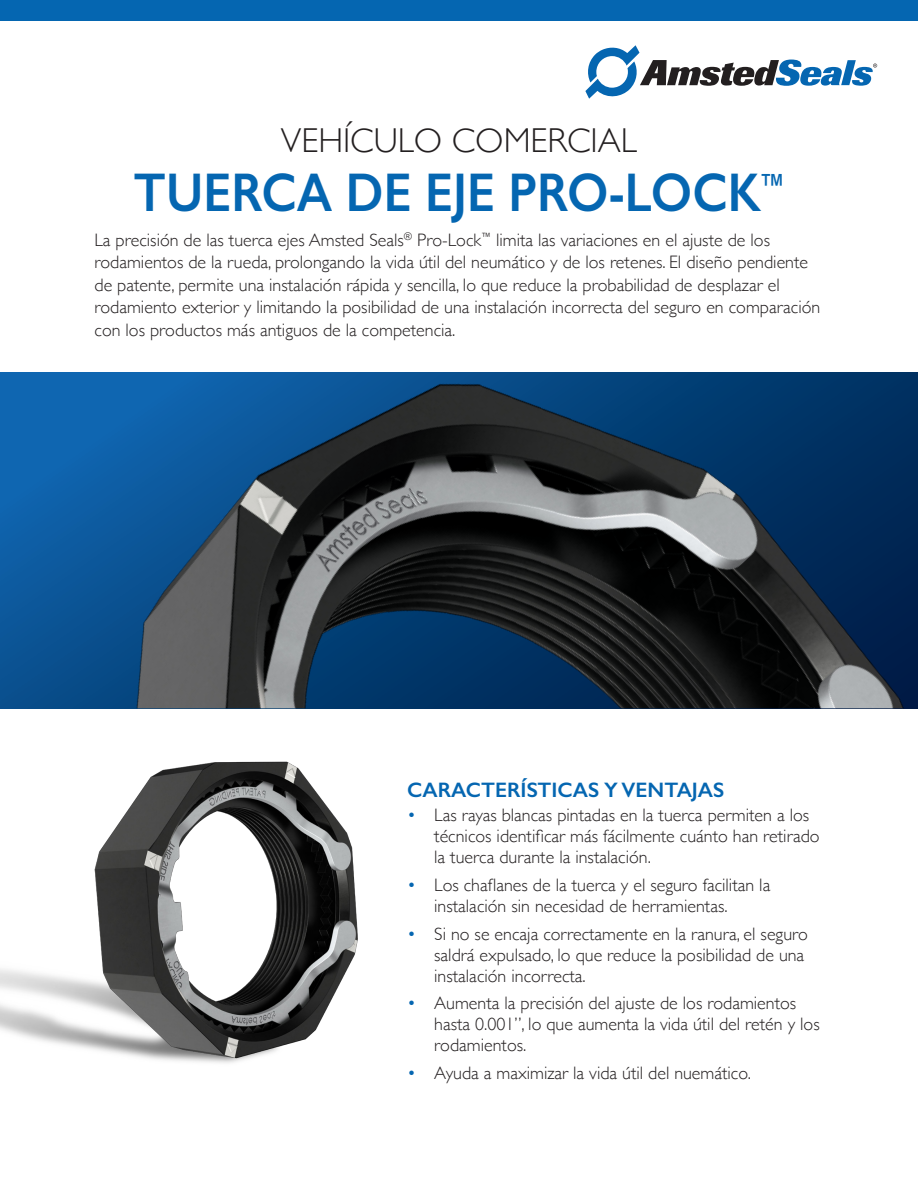
<style>
.page{position:relative;width:918px;height:1188px;background:#fff}
.page>*{position:absolute;margin:0;border:0;box-sizing:border-box;transform-origin:0 0}
.t1{font:600 54.75px "Gill Sans";color:#0566b1;scale:.89 1}
.t2{font:300 34.5px "Gill Sans";color:#231f20}
.t3{font:600 21px "Gill Sans";color:#0566b1}
.t4{font:300 18px/21px "Gill Sans";color:#231f20}
.s1{color:#0566b1}
</style>
<div class="page">
<svg style="left:585px;top:45px;width:292px;height:54px"></svg>
<div style="left:0;top:0;width:918px;height:20px;background:#0566b1"></div>
<img style="left:0;top:373px;width:918px;height:335px">
<img style="left:0;top:761px;width:358px;height:302px">
<p class="t2" style="left:281px;top:113px;width:358px">VEHÍCULO COMERCIAL</p>
<p class="t1" style="left:134px;top:160px;width:733px">TUERCA DE EJE PRO-LOCK<sup>™</sup></p>
<p class="t4" style="left:94px;top:228px;width:727px;line-height:22.5px">La precisión de las tuerca ejes Amsted Seals<sup>®</sup> Pro-Lock<sup>™</sup> limita las variaciones en el ajuste de los rodamientos de la rueda, prolongando la vida útil del neumático y de los retenes. El diseño pendiente de patente, permite una instalación rápida y sencilla, lo que reduce la probabilidad de desplazar el rodamiento exterior y limitando la posibilidad de una instalación incorrecta del seguro en comparación con los productos más antiguos de la competencia.</p>
<p class="t3" style="left:407px;top:777px;width:319px">CARACTERÍSTICAS Y VENTAJAS</p>
<p class="t4" style="left:434px;top:804px;width:387px;text-indent:-27px"><span class="s1">•</span> Las rayas blancas pintadas en la tuerca permiten a los técnicos identificar más fácilmente cuánto han retirado la tuerca durante la instalación.</p>
<p class="t4" style="left:434px;top:874px;width:338px;text-indent:-27px"><span class="s1">•</span> Los chaflanes de la tuerca y el seguro facilitan la instalación sin necesidad de herramientas.</p>
<p class="t4" style="left:434px;top:922px;width:375px;text-indent:-27px"><span class="s1">•</span> Si no se encaja correctamente en la ranura, el seguro saldrá expulsado, lo que reduce la posibilidad de una instalación incorrecta.</p>
<p class="t4" style="left:434px;top:992px;width:387px;text-indent:-27px"><span class="s1">•</span> Aumenta la precisión del ajuste de los rodamientos hasta 0.001”, lo que aumenta la vida útil del retén y los rodamientos.</p>
<p class="t4" style="left:407px;top:1062px;width:345px"><span class="s1">•</span> Ayuda a maximizar la vida útil del nuemático.</p>
</div>
